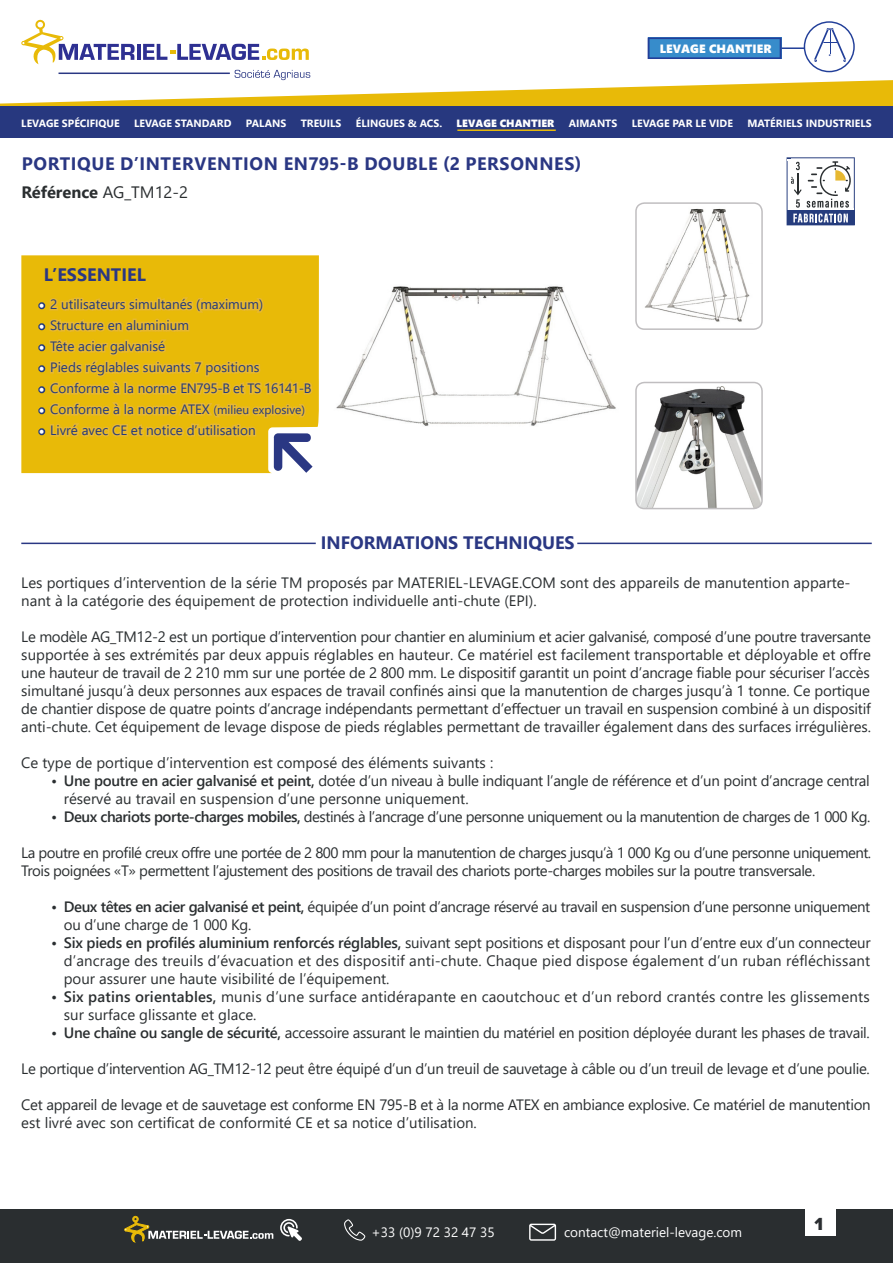
<style>
.page{position:relative;width:893px;height:1263px;background:#fff}
.page>*{position:absolute;margin:0;border:0;box-sizing:border-box;transform-origin:0 0}
.t1{font:700 18px "Segoe UI";letter-spacing:.02em;color:#2a3783}
.t2{font:700 18px "Segoe UI";color:#2a3783}
.t3{font:900 18px "Casto";color:#2a2d30}
.t4{font:700 16.5px "Segoe UI";color:#2a2e30}
.t5{font:15px/18px "Segoe UI";letter-spacing:-.02em;color:#2a2e30}
.t6{font:15px/18px "Segoe UI";color:#2a2e30}
.t7{font:15px/18px "Segoe UI";letter-spacing:.015em;color:#2a2e30}
.t8{font:13.5px "Segoe UI";color:#243a7b}
.t9{font:13.5px "Segoe UI";color:#fff}
.t10{font:12px "Segoe UI Black";color:#fff}
.t11{font:700 10.5px "Segoe UI";color:#fff}
.t12{font:10.5px "Segoe UI Black";color:#fff}
.s1{font-weight:400}
.s2{font-family:"Minion Pro";font-size:15px;color:#fff}
.s3{font-size:12px}
.s4{font-weight:600}
</style>
<div class="page">
<hr style="left:21px;top:543px;width:295px;height:1px;background:#2a3783">
<hr style="left:577px;top:543px;width:295px;height:1px;background:#2a3783">
<div style="left:21px;top:255px;width:298px;height:218px;background:#e8ba08"></div>
<div style="left:38px;top:302px;width:7px;height:7px;border:3px solid #243a7b;border-radius:50%"></div>
<div style="left:38px;top:323px;width:7px;height:7px;border:3px solid #243a7b;border-radius:50%"></div>
<div style="left:38px;top:344px;width:7px;height:7px;border:3px solid #243a7b;border-radius:50%"></div>
<div style="left:38px;top:365px;width:7px;height:7px;border:3px solid #243a7b;border-radius:50%"></div>
<div style="left:38px;top:386px;width:7px;height:7px;border:3px solid #243a7b;border-radius:50%"></div>
<div style="left:38px;top:407px;width:7px;height:7px;border:3px solid #243a7b;border-radius:50%"></div>
<div style="left:38px;top:428px;width:7px;height:7px;border:3px solid #243a7b;border-radius:50%"></div>
<svg style="left:47px;top:295px;width:268px;height:178px;background:#e4b81c"></svg>
<img style="left:636px;top:386px;width:126px;height:123px">
<div style="left:635px;top:382px;width:128px;height:127px;border:2px solid #c0bec0;border-radius:9px"></div>
<img style="left:645px;top:205px;width:115px;height:122px">
<div style="left:635px;top:202px;width:128px;height:128px;border:2px solid #c0bec0;border-radius:9px"></div>
<div style="left:0;top:1209px;width:893px;height:54px;background:#2a2e30"></div>
<svg style="left:280px;top:1219px;width:22px;height:22px"></svg>
<svg style="left:344px;top:1219px;width:21px;height:22px"></svg>
<svg style="left:529px;top:1224px;width:27px;height:17px"></svg>
<svg style="left:124px;top:1216px;width:149px;height:26px"></svg>
<div style="left:805px;top:1206px;width:30px;height:30px;background:#fff"></div>
<svg style="left:0;top:20px;width:893px;height:86px"></svg>
<div style="left:0;top:106px;width:893px;height:31px;background:#27387f"></div>
<hr style="left:457px;top:129px;width:99px;height:2px;background:#e8ba08">
<img style="left:336px;top:286px;width:280px;height:140px">
<svg style="left:787px;top:157px;width:68px;height:68px"></svg>
<p class="t10" style="left:660px;top:40px;width:113px">LEVAGE CHANTIER</p>
<p class="t11" style="left:21px;top:113px;width:100px">LEVAGE SPÉCIFIQUE</p>
<p class="t11" style="left:134px;top:113px;width:99px">LEVAGE STANDARD</p>
<p class="t11" style="left:246px;top:113px;width:42px">PALANS</p>
<p class="t11" style="left:301px;top:113px;width:42px">TREUILS</p>
<p class="t11" style="left:356px;top:113px;width:88px">ÉLINGUES &amp; ACS.</p>
<p class="t12" style="left:457px;top:115px;width:99px">LEVAGE CHANTIER</p>
<p class="t11" style="left:569px;top:113px;width:50px">AIMANTS</p>
<p class="t11" style="left:632px;top:113px;width:103px">LEVAGE PAR LE VIDE</p>
<p class="t11" style="left:747px;top:113px;width:126px">MATÉRIELS INDUSTRIELS</p>
<p class="t1" style="left:22px;top:147px;width:561px">PORTIQUE D’INTERVENTION EN795-B DOUBLE (2 PERSONNES)</p>
<p class="t4" style="left:21px;top:177px;width:168px">Référence <span class="s1">AG_TM12-2</span></p>
<p class="t2" style="left:44px;top:257px;width:104px">L’ESSENTIEL</p>
<p class="t8" style="left:39px;top:291px;width:226px"><span class="s2">•</span> 2 utilisateurs simultanés (maximum)</p>
<p class="t8" style="left:39px;top:312px;width:152px"><span class="s2">•</span> Structure en aluminium</p>
<p class="t8" style="left:39px;top:333px;width:128px"><span class="s2">•</span> Tête acier galvanisé</p>
<p class="t8" style="left:39px;top:354px;width:222px"><span class="s2">•</span> Pieds réglables suivants 7 positions</p>
<p class="t8" style="left:39px;top:375px;width:274px"><span class="s2">•</span> Conforme à la norme EN795-B et TS 16141-B</p>
<p class="t8" style="left:39px;top:396px;width:268px"><span class="s2">•</span> Conforme à la norme ATEX <span class="s3">(milieu explosive)</span></p>
<p class="t8" style="left:39px;top:417px;width:218px"><span class="s2">•</span> Livré avec CE et notice d’utilisation</p>
<p class="t2" style="left:321px;top:526px;width:255px">INFORMATIONS TECHNIQUES</p>
<p class="t6" style="left:21px;top:572px;width:831px">Les portiques d’intervention de la série TM proposés par MATERIEL-LEVAGE.COM sont des appareils de manutention apparte&shy;nant à la catégorie des équipement de protection individuelle anti-chute (EPI).</p>
<p class="t5" style="left:21px;top:626px;width:851px;text-align:justify">Le modèle AG_TM12-2 est un portique d’intervention pour chantier en aluminium et acier galvanisé, composé d’une poutre traversante supportée à ses extrémités par deux appuis réglables en hauteur. Ce matériel est facilement transportable et déployable et offre une hauteur de travail de 2 210 mm sur une portée de 2 800 mm. Le dispositif garantit un point d’ancrage fiable pour sécuriser l’accès</p>
<p class="t5" style="left:21px;top:680px;width:851px;text-align:justify">simultané jusqu’à deux personnes aux espaces de travail confinés ainsi que la manutention de charges jusqu’à 1 tonne. Ce portique de chantier dispose de quatre points d’ancrage indépendants permettant d’effectuer un travail en suspension combiné à un dispositif anti-chute. Cet équipement de levage dispose de pieds réglables permettant de travailler également dans des surfaces irrégulières.</p>
<p class="t6" style="left:21px;top:752px;width:473px">Ce type de portique d’intervention est composé des éléments suivants :</p>
<p class="t5" style="left:64px;top:770px;width:808px;text-indent:-13px"><span class="s4">• Une poutre en acier galvanisé et peint,</span> dotée d’un niveau à bulle indiquant l’angle de référence et d’un point d’ancrage central réservé au travail en suspension d’une personne uniquement.</p>
<p class="t5" style="left:51px;top:806px;width:821px"><span class="s4">• Deux chariots porte-charges mobiles,</span> destinés à l’ancrage d’une personne uniquement ou la manutention de charges de 1 000 Kg.</p>
<p class="t5" style="left:21px;top:842px;width:851px">La poutre en profilé creux offre une portée de 2 800 mm pour la manutention de charges jusqu’à 1 000 Kg ou d’une personne uniquement.<br>Trois poignées «T» permettent l’ajustement des positions de travail des chariots porte-charges mobiles sur la poutre transversale.</p>
<p class="t5" style="left:64px;top:896px;width:808px;text-indent:-13px"><span class="s4">• Deux têtes en acier galvanisé et peint,</span> équipée d’un point d’ancrage réservé au travail en suspension d’une personne uniquement ou d’une charge de 1 000 Kg.</p>
<p class="t5" style="left:64px;top:932px;width:808px;text-align:justify;text-indent:-13px"><span class="s4">• Six pieds en profilés aluminium renforcés réglables,</span> suivant sept positions et disposant pour l’un d’entre eux d’un connecteur d’ancrage des treuils d’évacuation et des dispositif anti-chute. Chaque pied dispose également d’un ruban réfléchissant pour assurer une haute visibilité de l’équipement.</p>
<p class="t7" style="left:64px;top:986px;width:807px;text-indent:-13px"><span class="s4">• Six patins orientables,</span> munis d’une surface antidérapante en caoutchouc et d’un rebord crantés contre les glissements sur surface glissante et glace.</p>
<p class="t5" style="left:51px;top:1022px;width:820px"><span class="s4">• Une chaîne ou sangle de sécurité,</span> accessoire assurant le maintien du matériel en position déployée durant les phases de travail.</p>
<p class="t5" style="left:21px;top:1058px;width:850px">Le portique d’intervention AG_TM12-12 peut être équipé d’un d’un treuil de sauvetage à câble ou d’un treuil de levage et d’une poulie.</p>
<p class="t5" style="left:21px;top:1094px;width:851px">Cet appareil de levage et de sauvetage est conforme EN 795-B et à la norme ATEX en ambiance explosive. Ce matériel de manutention est livré avec son certificat de conformité CE et sa notice d’utilisation.</p>
<p class="t9" style="left:372px;top:1220px;width:125px">+33 (0)9 72 32 47 35</p>
<p class="t9" style="left:564px;top:1220px;width:180px">contact@materiel-levage.com</p>
<p class="t3" style="left:814px;top:1213px;width:10px">1</p>
</div>
